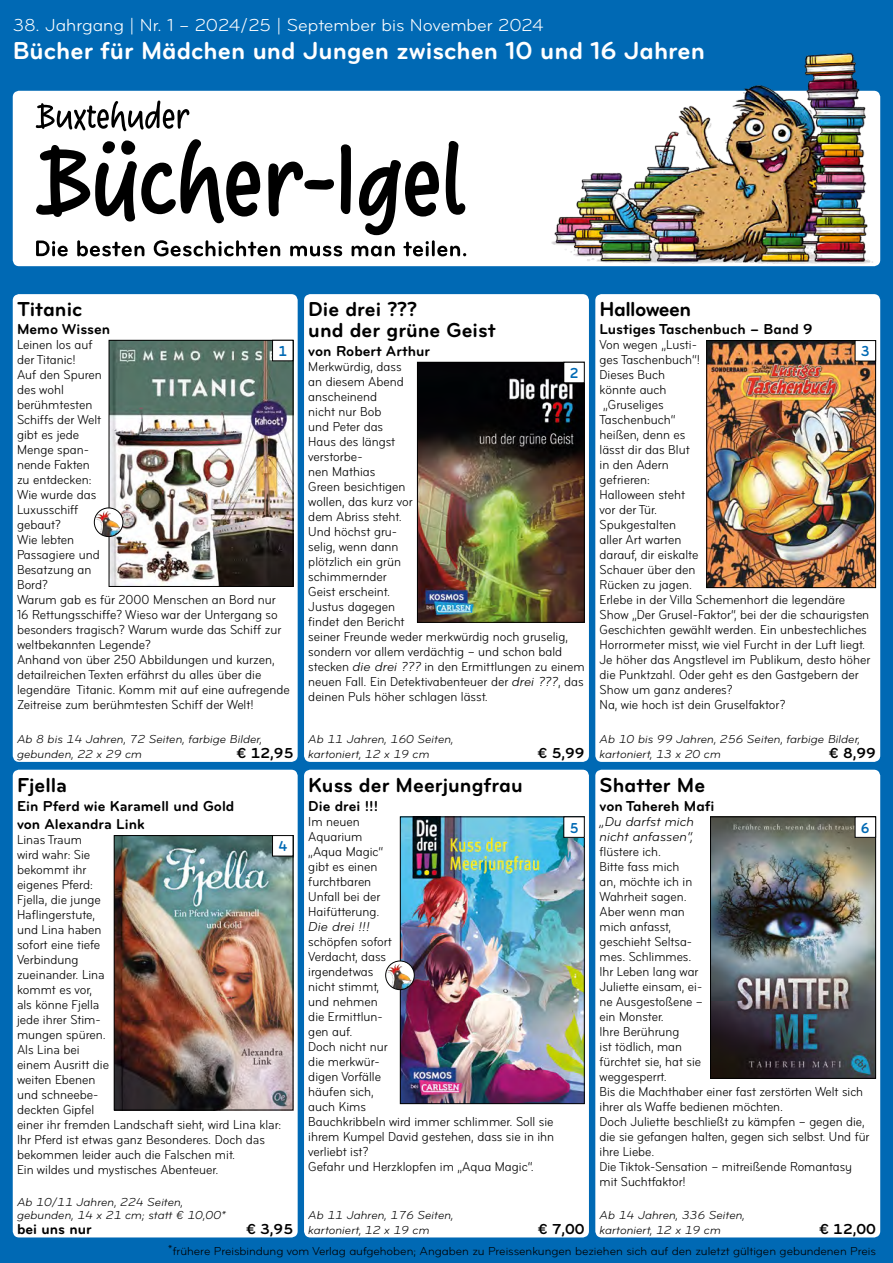
<style>
.page{position:relative;width:893px;height:1263px;background:#0069b4}
.page>*{position:absolute;margin:0;border:0;box-sizing:border-box;transform-origin:0 0}
.t1{font:700 25.5px "Bryant Pro";color:#fff}
.t2{font:700 21px/21.8px "Bryant Pro";color:#000}
.t3{font:700 21px "Bryant Pro";letter-spacing:-.03em;color:#000}
.t4{font:18px "Bryant Pro";color:#fff}
.t5{font:700 15px/18.8px "Bryant Pro";color:#000}
.t6{font:700 15px "Bryant Pro";color:#0069b4;scale:.9 1}
.t7{font:13.5px/15px "Bryant Condensed";color:#000}
.t8{font:italic 13.5px/15px "Bryant Pro";color:#000}
.t9{font:italic 12px/15px "Bryant Pro";color:#000}
.t10{font:12px "Bryant Pro";letter-spacing:-.005em;color:#000}
.s1{font-family:"Bryant Pro";font-style:italic}
</style>
<div class="page">
<div style="left:13px;top:294px;width:285px;height:468px;background:#fff;border-radius:6px"></div>
<div style="left:13px;top:770px;width:285px;height:467px;background:#fff;border-radius:6px"></div>
<div style="left:304px;top:294px;width:285px;height:468px;background:#fff;border-radius:6px"></div>
<div style="left:304px;top:770px;width:285px;height:467px;background:#fff;border-radius:6px"></div>
<div style="left:595px;top:294px;width:285px;height:468px;background:#fff;border-radius:6px"></div>
<div style="left:595px;top:770px;width:285px;height:467px;background:#fff;border-radius:6px"></div>
<img style="left:116px;top:837px;width:175px;height:271px">
<div style="left:114px;top:835px;width:179px;height:275px;border:1px solid #000"></div>
<img style="left:402px;top:818px;width:181px;height:284px">
<div style="left:400px;top:816px;width:185px;height:288px;border:1px solid #000"></div>
<img style="left:712px;top:818px;width:162px;height:259px">
<div style="left:710px;top:816px;width:166px;height:263px;border:1px solid #000"></div>
<img style="left:111px;top:342px;width:180px;height:243px">
<div style="left:109px;top:340px;width:184px;height:247px;border:1px solid #000"></div>
<img style="left:419px;top:364px;width:164px;height:257px">
<div style="left:417px;top:362px;width:168px;height:261px;border:1px solid #000"></div>
<img style="left:708px;top:342px;width:166px;height:244px">
<div style="left:706px;top:340px;width:170px;height:248px;border:1px solid #000"></div>
<div style="left:13px;top:91px;width:867px;height:175px;background:#fff;border-radius:6px"></div>
<svg style="left:36px;top:101px;width:430px;height:155px"></svg>
<img style="left:549px;top:53px;width:331px;height:213px">
<svg style="left:386px;top:961px;width:28px;height:29px"></svg>
<svg style="left:396px;top:964px;width:3px;height:4px"></svg>
<div style="left:385px;top:961px;width:30px;height:29px;border:1px solid #000;border-radius:50%"></div>
<svg style="left:94px;top:508px;width:29px;height:29px"></svg>
<svg style="left:105px;top:511px;width:3px;height:4px"></svg>
<div style="left:94px;top:508px;width:29px;height:29px;border:1px solid #000;border-radius:50%"></div>
<div style="left:273px;top:340px;width:20px;height:21px;background:#fff"></div>
<div style="left:272px;top:340px;width:21px;height:21px;border:1px solid #000"></div>
<div style="left:564px;top:362px;width:20px;height:21px;background:#fff"></div>
<div style="left:563px;top:362px;width:22px;height:21px;border:1px solid #000"></div>
<div style="left:855px;top:341px;width:21px;height:20px;background:#fff"></div>
<div style="left:855px;top:340px;width:21px;height:21px;border:1px solid #000"></div>
<div style="left:273px;top:835px;width:20px;height:21px;background:#fff"></div>
<div style="left:272px;top:835px;width:21px;height:21px;border:1px solid #000"></div>
<div style="left:564px;top:817px;width:20px;height:20px;background:#fff"></div>
<div style="left:563px;top:816px;width:22px;height:22px;border:1px solid #000"></div>
<div style="left:855px;top:817px;width:21px;height:20px;background:#fff"></div>
<div style="left:855px;top:816px;width:21px;height:22px;border:1px solid #000"></div>
<h3 class="t4" style="left:13px;top:14px;width:532px">38. Jahrgang | Nr. 1 – 2024/25 | September bis November 2024</h3>
<h1 class="t1" style="left:13px;top:35px;width:694px">Bücher für Mädchen und Jungen zwischen 10 und 16 Jahren</h1>
<h2 class="t2" style="left:17px;top:298px;width:67px">Titanic</h2>
<p class="t5" style="left:17px;top:320px;width:95px">Memo Wissen</p>
<p class="t7" style="left:17px;top:338px;width:274px">Leinen los auf<br>der Titanic!<br>Auf den Spuren<br>des wohl<br>berühmtesten<br>Schiffs der Welt<br>gibt es jede<br>Menge span-<br>nende Fakten<br>zu entdecken:<br>Wie wurde das<br>Luxusschiff<br>gebaut?<br>Wie lebten<br>Passagiere und<br>Besatzung an<br>Bord?<br>Warum gab es für 2000 Menschen an Bord nur<br>16 Rettungsschiffe? Wieso war der Untergang so besonders tragisch? Warum wurde das Schiff zur weltbekannten Legende?<br>Anhand von über 250 Abbildungen und kurzen, detailreichen Texten erfährst du alles über die legendäre Titanic. Komm mit auf eine aufregende<br>Zeitreise zum berühmtesten Schiff der Welt!</p>
<p class="t6" style="left:278px;top:342px;width:11px">1</p>
<h2 class="t2" style="left:308px;top:298px;width:189px">Die drei ???<br>und der grüne Geist</h2>
<p class="t5" style="left:308px;top:342px;width:123px">von Robert Arthur</p>
<p class="t7" style="left:308px;top:359px;width:278px">Merkwürdig, dass<br>an diesem Abend<br>anscheinend<br>nicht nur Bob<br>und Peter das<br>Haus des längst<br>verstorbe-<br>nen Mathias<br>Green besichtigen<br>wollen, das kurz vor<br>dem Abriss steht.<br>Und höchst gru-<br>selig, wenn dann<br>plötzlich ein grün<br>schimmernder<br>Geist erscheint.<br>Justus dagegen<br>findet den Bericht<br>seiner Freunde weder merkwürdig noch gruselig, sondern vor allem verdächtig – und schon bald stecken <span class="s1">die drei ???</span> in den Ermittlungen zu einem neuen Fall. Ein Detektivabenteuer der <span class="s1">drei ???</span>, das deinen Puls höher schlagen lässt.</p>
<p class="t6" style="left:570px;top:364px;width:11px">2</p>
<p class="t9" style="left:17px;top:731px;width:247px">Ab 8 bis 14 Jahren, 72 Seiten, farbige Bilder, gebunden, 22 x 29 cm</p>
<p class="t5" style="left:237px;top:743px;width:58px">€ 12,95</p>
<p class="t9" style="left:308px;top:731px;width:147px">Ab 11 Jahren, 160 Seiten, kartoniert, 12 x 19 cm</p>
<p class="t5" style="left:538px;top:743px;width:49px">€ 5,99</p>
<h2 class="t3" style="left:600px;top:296px;width:93px">Halloween</h2>
<p class="t5" style="left:600px;top:320px;width:215px">Lustiges Taschenbuch – Band 9</p>
<p class="t7" style="left:600px;top:338px;width:272px">Von wegen „Lusti-<br>ges Taschenbuch“!<br>Dieses Buch<br>könnte auch<br>„Gruseliges<br>Taschenbuch“<br>heißen, denn es<br>lässt dir das Blut<br>in den Adern<br>gefrieren:<br>Halloween steht<br>vor der Tür.<br>Spukgestalten<br>aller Art warten<br>darauf, dir eiskalte<br>Schauer über den<br>Rücken zu jagen.<br>Erlebe in der Villa Schemenhort die legendäre<br>Show „Der Grusel-Faktor“, bei der die schaurigsten<br>Geschichten gewählt werden. Ein unbestechliches<br>Horrormeter misst, wie viel Furcht in der Luft liegt.<br>Je höher das Angstlevel im Publikum, desto höher die Punktzahl. Oder geht es den Gastgebern der<br>Show um ganz anderes?<br>Na, wie hoch ist dein Gruselfaktor?</p>
<p class="t9" style="left:600px;top:731px;width:262px">Ab 10 bis 99 Jahren, 256 Seiten, farbige Bilder, kartoniert, 13 x 20 cm</p>
<p class="t6" style="left:861px;top:342px;width:11px">3</p>
<p class="t5" style="left:829px;top:743px;width:49px">€ 8,99</p>
<h2 class="t2" style="left:17px;top:774px;width:52px">Fjella</h2>
<p class="t5" style="left:17px;top:796px;width:219px">Ein Pferd wie Karamell und Gold von Alexandra Link</p>
<p class="t7" style="left:17px;top:832px;width:266px">Linas Traum<br>wird wahr: Sie<br>bekommt ihr<br>eigenes Pferd:<br>Fjella, die junge<br>Haflingerstute,<br>und Lina haben<br>sofort eine tiefe<br>Verbindung<br>zueinander. Lina<br>kommt es vor,<br>als könne Fjella<br>jede ihrer Stim-<br>mungen spüren.<br>Als Lina bei<br>einem Ausritt die<br>weiten Ebenen<br>und schneebe-<br>deckten Gipfel<br>einer ihr fremden Landschaft sieht, wird Lina klar:<br>Ihr Pferd ist etwas ganz Besonderes. Doch das bekommen leider auch die Falschen mit.<br>Ein wildes und mystisches Abenteuer.</p>
<p class="t6" style="left:278px;top:837px;width:11px">4</p>
<p class="t9" style="left:17px;top:1196px;width:211px;line-height:12.8px">Ab 10/11 Jahren, 224 Seiten, gebunden, 14 x 21 cm; statt € 10,00*</p>
<p class="t5" style="left:17px;top:1219px;width:76px">bei uns nur</p>
<p class="t5" style="left:246px;top:1219px;width:49px">€ 3,95</p>
<h2 class="t2" style="left:600px;top:774px;width:107px">Shatter Me</h2>
<p class="t5" style="left:600px;top:796px;width:116px">von Tahereh Mafi</p>
<p class="t8" style="left:600px;top:814px;width:96px">„Du darfst mich nicht anfassen“,</p>
<p class="t7" style="left:600px;top:844px;width:271px">flüstere ich.<br>Bitte fass mich<br>an, möchte ich in<br>Wahrheit sagen.<br>Aber wenn man<br>mich anfasst,<br>geschieht Seltsa-<br>mes. Schlimmes.<br>Ihr Leben lang war<br>Juliette einsam, ei-<br>ne Ausgestoßene –<br>ein Monster.<br>Ihre Berührung<br>ist tödlich, man<br>fürchtet sie, hat sie<br>weggesperrt.<br>Bis die Machthaber einer fast zerstörten Welt sich ihrer als Waffe bedienen möchten.<br>Doch Juliette beschließt zu kämpfen – gegen die, die sie gefangen halten, gegen sich selbst. Und für ihre Liebe.<br>Die Tiktok-Sensation – mitreißende Romantasy mit Suchtfaktor!</p>
<p class="t9" style="left:600px;top:1207px;width:147px">Ab 14 Jahren, 336 Seiten, kartoniert, 12 x 19 cm</p>
<h2 class="t2" style="left:308px;top:774px;width:216px">Kuss der Meerjungfrau</h2>
<p class="t5" style="left:308px;top:796px;width:71px">Die drei !!!</p>
<p class="t7" style="left:308px;top:814px;width:76px">Im neuen<br>Aquarium „Aqua Magic“ gibt es einen furchtbaren<br>Unfall bei der<br>Haifütterung.</p>
<p class="t8" style="left:308px;top:919px;width:63px">Die drei !!!</p>
<p class="t7" style="left:308px;top:934px;width:247px">schöpfen sofort<br>Verdacht, dass<br>irgendetwas<br>nicht stimmt,<br>und nehmen<br>die Ermittlun-<br>gen auf.<br>Doch nicht nur<br>die merkwür-<br>digen Vorfälle<br>häufen sich,<br>auch Kims<br>Bauchkribbeln wird immer schlimmer. Soll sie ihrem Kumpel David gestehen, dass sie in ihn verliebt ist?<br>Gefahr und Herzklopfen im „Aqua Magic“.</p>
<p class="t6" style="left:570px;top:818px;width:11px">5</p>
<p class="t6" style="left:861px;top:818px;width:11px">6</p>
<p class="t9" style="left:308px;top:1207px;width:147px">Ab 11 Jahren, 176 Seiten, kartoniert, 12 x 19 cm</p>
<p class="t5" style="left:538px;top:1219px;width:49px">€ 7,00</p>
<p class="t5" style="left:819px;top:1219px;width:58px">€ 12,00</p>
<p class="t10" style="left:168px;top:1244px;width:709px">*frühere Preisbindung vom Verlag aufgehoben; Angaben zu Preissenkungen beziehen sich auf den zuletzt gültigen gebundenen Preis</p>
</div>
